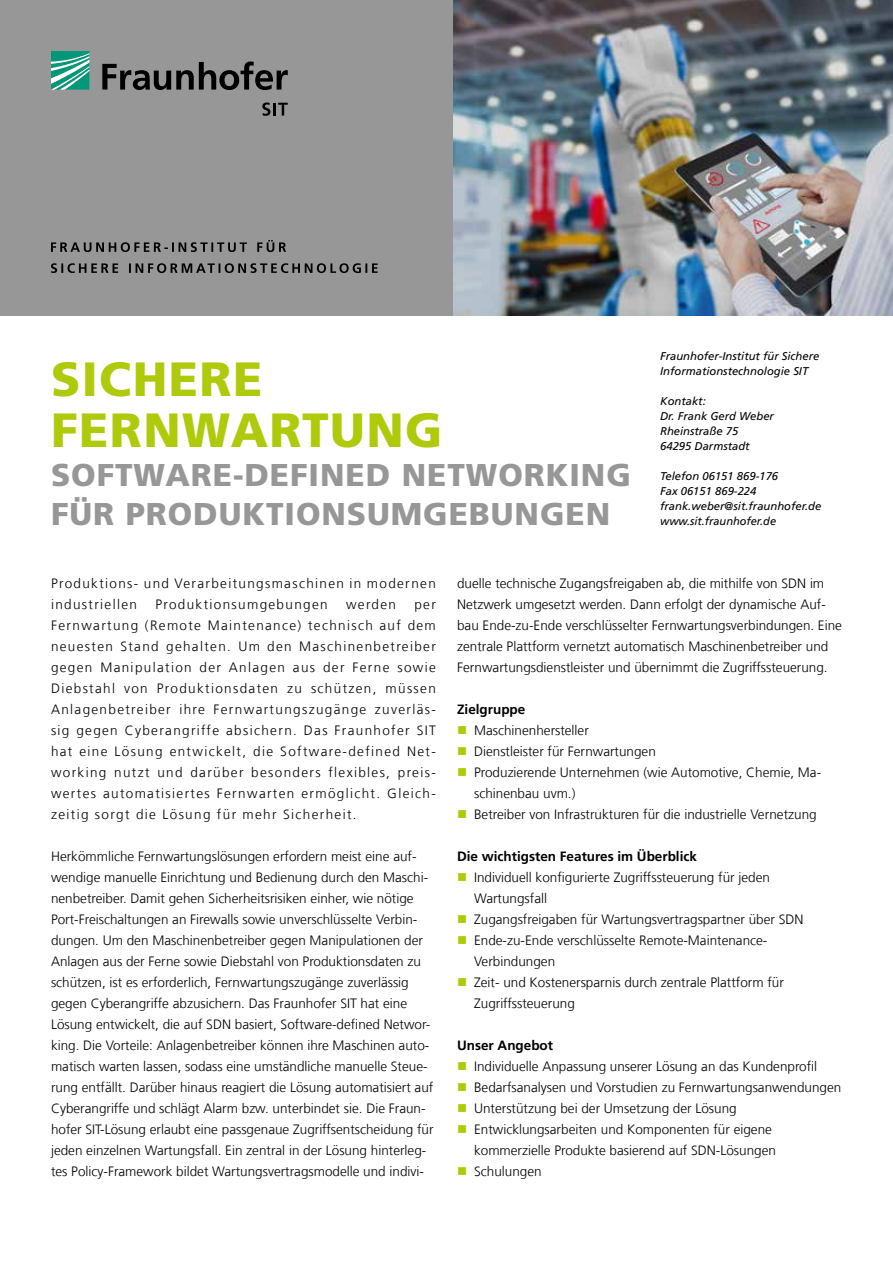
<style>
.page{position:relative;width:893px;height:1263px;background:#fff}
.page>*{position:absolute;margin:0;border:0;box-sizing:border-box;transform-origin:0 0}
.t1{font:900 48px/51px "Frutiger LT Com";letter-spacing:.03em;color:#afca0b}
.t2{font:900 31.5px/39px "Frutiger LT Com";letter-spacing:.03em;color:#979797}
.t3{font:300 13.5px/21px "Frutiger LT Com";color:#000}
.t4{font:300 13.5px/21px "Frutiger LT Com";letter-spacing:.1em;color:#000}
.t5{font:700 13.5px "Frutiger LT Com";color:#000}
.t6{font:italic 11.25px/15px "Frutiger LT Com";color:#000}
</style>
<div class="page">
<img style="left:452px;top:0;width:441px;height:315px">
<div style="left:0;top:0;width:452px;height:315px;background:#979797"></div>
<svg style="left:51px;top:51px;width:38px;height:39px"></svg>
<svg style="left:102px;top:62px;width:186px;height:28px"></svg>
<svg style="left:262px;top:102px;width:26px;height:14px"></svg>
<svg style="left:51px;top:240px;width:235px;height:12px"></svg>
<svg style="left:51px;top:263px;width:327px;height:10px"></svg>
<h1 class="t1" style="left:51px;top:354px;width:393px">SICHERE<br>FERNWARTUNG</h1>
<h2 class="t2" style="left:51px;top:456px;width:581px">SOFTWARE-DEFINED NETWORKING<br>FÜR PRODUKTIONSUMGEBUNGEN</h2>
<p class="t6" style="left:660px;top:349px;width:161px">Fraunhofer-Institut für Sichere<br>Informationstechnologie SIT</p>
<p class="t6" style="left:660px;top:394px;width:115px">Kontakt:<br>Dr. Frank Gerd Weber<br>Rheinstraße 75<br>64295 Darmstadt</p>
<p class="t6" style="left:660px;top:469px;width:163px">Telefon 06151 869-176<br>Fax 06151 869-224 frank.weber@sit.fraunhofer.de www.sit.fraunhofer.de</p>
<p class="t4" style="left:51px;top:573px;width:386px">Produktions- und Verarbeitungsmaschinen in modernen industriellen</p>
<p class="t4" style="left:155px;top:594px;width:174px">Produktionsumgebungen</p>
<p class="t3" style="left:346px;top:594px;width:52px">werden</p>
<p class="t3" style="left:51px;top:594px;width:386px;text-align:justify;text-indent:363px">per Fernwartung (Remote Maintenance) technisch auf dem neuesten Stand gehalten. Um den Maschinenbetreiber gegen Manipulation der Anlagen aus der Ferne sowie Diebstahl von Produktionsdaten zu schützen, müssen Anlagenbetreiber ihre Fernwartungszugänge zuverläs&shy;sig gegen Cyberangriffe absichern. Das Fraunhofer SIT hat eine Lösung entwickelt, die Software-defined Net&shy;working nutzt und darüber besonders flexibles, preis&shy;wertes automatisiertes Fernwarten ermöglicht. Gleich&shy;zeitig sorgt die Lösung für mehr Sicherheit.</p>
<p class="t3" style="left:51px;top:846px;width:384px">Herkömmliche Fernwartungslösungen erfordern meist eine auf&shy;wendige manuelle Einrichtung und Bedienung durch den Maschi&shy;nenbetreiber. Damit gehen Sicherheitsrisiken einher, wie nötige Port-Freischaltungen an Firewalls sowie unverschlüsselte Verbin&shy;dungen. Um den Maschinenbetreiber gegen Manipulationen der Anlagen aus der Ferne sowie Diebstahl von Produktionsdaten zu schützen, ist es erforderlich, Fernwartungszugänge zuverlässig gegen Cyberangriffe abzusichern. Das Fraunhofer SIT hat eine Lösung entwickelt, die auf SDN basiert, Software-defined Networ&shy;king. Die Vorteile: Anlagenbetreiber können ihre Maschinen auto&shy;matisch warten lassen, sodass eine umständliche manuelle Steue&shy;rung entfällt. Darüber hinaus reagiert die Lösung automatisiert auf Cyberangriffe und schlägt Alarm bzw. unterbindet sie. Die Fraun&shy;hofer SIT-Lösung erlaubt eine passgenaue Zugriffsentscheidung für jeden einzelnen Wartungsfall. Ein zentral in der Lösung hinterleg&shy;tes Policy-Framework bildet Wartungsvertragsmodelle und indivi-</p>
<p class="t3" style="left:457px;top:573px;width:386px">duelle technische Zugangsfreigaben ab, die mithilfe von SDN im Netzwerk umgesetzt werden. Dann erfolgt der dynamische Auf&shy;bau Ende-zu-Ende verschlüsselter Fernwartungsverbindungen. Eine zentrale Plattform vernetzt automatisch Maschinenbetreiber und Fernwartungsdienstleister und übernimmt die Zugriffssteuerung.</p>
<p class="t5" style="left:457px;top:702px;width:70px">Zielgruppe</p>
<p class="t3" style="left:474px;top:720px;width:349px">Maschinenhersteller<br>Dienstleister für Fernwartungen<br>Produzierende Unternehmen (wie Automotive, Chemie, Ma&shy;schinenbau uvm.)<br>Betreiber von Infrastrukturen für die industrielle Vernetzung</p>
<p class="t5" style="left:457px;top:849px;width:241px">Die wichtigsten Features im Überblick</p>
<p class="t3" style="left:474px;top:867px;width:331px">Individuell konfigurierte Zugriffssteuerung für jeden Wartungsfall<br>Zugangsfreigaben für Wartungsvertragspartner über SDN Ende-zu-Ende verschlüsselte Remote-Maintenance-Verbindungen<br>Zeit- und Kostenersparnis durch zentrale Plattform für Zugriffssteuerung</p>
<p class="t5" style="left:457px;top:1038px;width:97px">Unser Angebot</p>
<p class="t3" style="left:474px;top:1056px;width:369px">Individuelle Anpassung unserer Lösung an das Kundenprofil Bedarfsanalysen und Vorstudien zu Fernwartungsanwendungen Unterstützung bei der Umsetzung der Lösung Entwicklungsarbeiten und Komponenten für eigene kommerzielle Produkte basierend auf SDN-Lösungen Schulungen</p>
</div>
